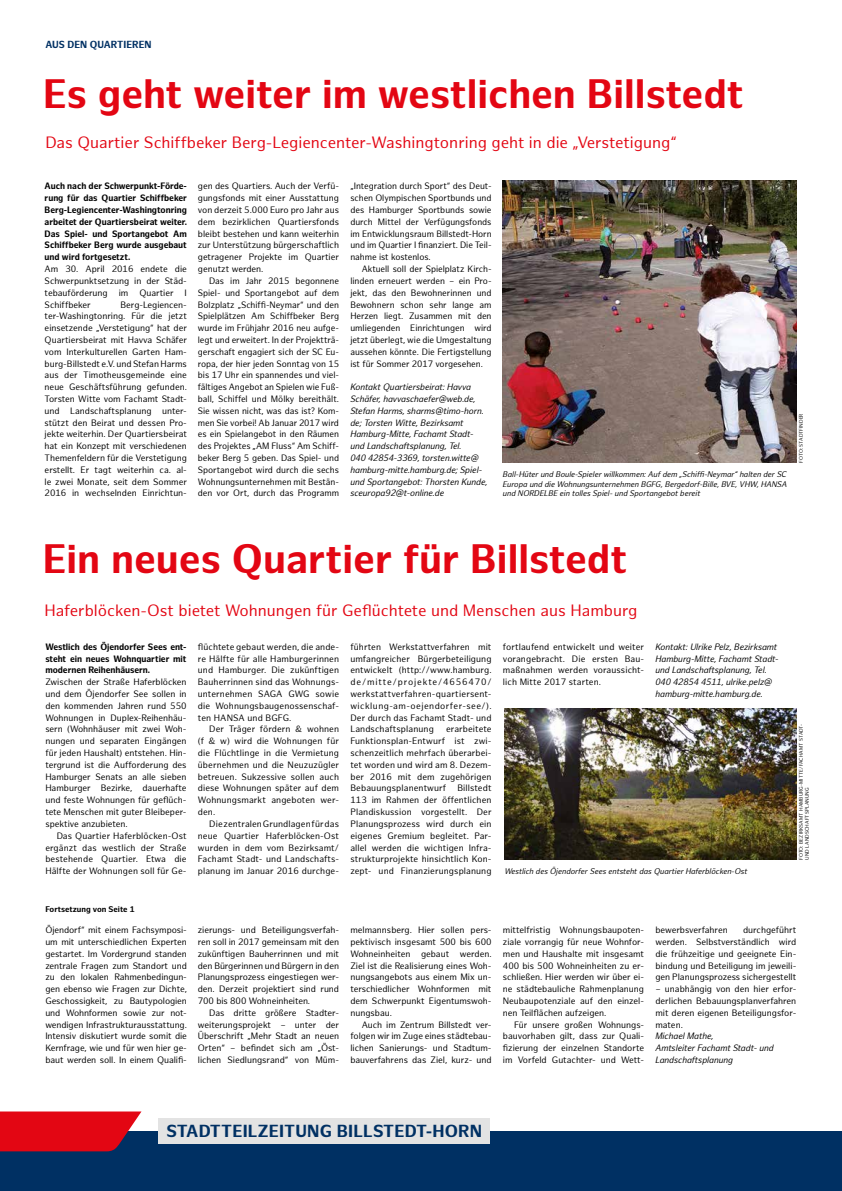
<style>
.page{position:relative;width:842px;height:1191px;background:#fff}
.page>*{position:absolute;margin:0;border:0;box-sizing:border-box;transform-origin:0 0}
.t1{font:700 40px "Hamburg Sans";color:#e30613}
.t2{font:700 17px "Hamburg Sans";letter-spacing:.01em;color:#003063}
.t3{font:16px "Hamburg Sans";color:#e30613}
.t4{font:700 10px "Hamburg Sans";letter-spacing:.005em;color:#003063}
.t5{font:9px/11.8px "Hamburg Sans";letter-spacing:-.005em;color:#000;text-align:justify}
.t6{font:italic 9px/11.8px "Hamburg Sans";letter-spacing:-.005em;color:#000}
.t7{font:700 9px/11.8px "Hamburg Sans";letter-spacing:-.005em;color:#000;text-align:justify}
.t8{font:italic 8px/9.6px "Hamburg Sans";color:#000;text-align:justify}
.t9{font:700 8px "Hamburg Sans";letter-spacing:-.005em;color:#000}
.t10{font:5px/6px "Hamburg Sans";letter-spacing:.01em;color:#000}
</style>
<div class="page">
<div style="left:0;top:1131px;width:842px;height:60px;background:#003063"></div>
<svg style="left:0;top:1111px;width:141px;height:40px;background:#d31120"></svg>
<div style="left:158px;top:1118px;width:332px;height:26px;background:#e3e3e3"></div>
<img style="left:505px;top:709px;width:291px;height:151px">
<img style="left:503px;top:180px;width:294px;height:283px">
<p class="t4" style="left:45px;top:38px;width:108px">AUS DEN QUARTIEREN</p>
<h1 class="t1" style="left:43px;top:71px;width:702px">Es geht weiter im westlichen Billstedt</h1>
<h3 class="t3" style="left:45px;top:133px;width:633px">Das Quartier Schiffbeker Berg-Legiencenter-Washingtonring geht in die „Verstetigung“</h3>
<p class="t7" style="left:45px;top:181px;width:144px">Auch nach der Schwerpunkt-Förde&shy;rung für das Quartier Schiffbeker Berg-Legiencenter-Washingtonring arbeitet der Quartiersbeirat weiter.<br>Das Spiel- und Sportangebot Am Schiffbeker Berg wurde ausgebaut und wird fortgesetzt.</p>
<p class="t5" style="left:45px;top:263px;width:144px">Am 30. April 2016 endete die Schwerpunktsetzung in der Städ&shy;tebauförderung im Quartier I Schiffbeker</p>
<p class="t5" style="left:45px;top:299px;width:144px;text-indent:76px">Berg-Legiencen&shy;ter-Washingtonring. Für die jetzt einsetzende „Verstetigung“ hat der Quartiersbeirat mit Havva Schäfer vom Interkulturellen Garten Ham&shy;burg-Billstedt e.V. und Stefan Harms aus der Timotheusgemeinde eine neue Geschäftsführung gefunden.<br>Torsten Witte vom Fachamt Stadt&shy;und Landschaftsplanung unter&shy;stützt den Beirat und dessen Pro&shy;jekte weiterhin. Der Quartiersbeirat hat ein Konzept mit verschiedenen Themenfeldern für die Verstetigung erstellt. Er tagt weiterhin ca. al&shy;le zwei Monate, seit dem Sommer 2016 in wechselnden Einrichtun-</p>
<p class="t5" style="left:198px;top:181px;width:143px">gen des Quartiers. Auch der Verfü&shy;gungsfonds mit einer Ausstattung von derzeit 5.000 Euro pro Jahr aus dem bezirklichen Quartiersfonds bleibt bestehen und kann weiterhin zur Unterstützung bürgerschaftlich getragener Projekte im Quartier genutzt werden.</p>
<p class="t5" style="left:198px;top:275px;width:143px;text-indent:11px">Das im Jahr 2015 begonnene Spiel- und Sportangebot auf dem Bolzplatz „Schiffi-Neymar“ und den Spielplätzen Am Schiffbeker Berg wurde im Frühjahr 2016 neu aufge&shy;legt und erweitert. In der Projektträ&shy;gerschaft engagiert sich der SC Eu&shy;ropa, der hier jeden Sonntag von 15 bis 17 Uhr ein spannendes und viel&shy;fältiges Angebot an Spielen wie Fuß&shy;ball, Schiffel und Mölky bereithält.<br>Sie wissen nicht, was das ist? Kom&shy;men Sie vorbei! Ab Januar 2017 wird es ein Spielangebot in den Räumen des Projektes „AM Fluss“ Am Schiff&shy;beker Berg 5 geben. Das Spiel- und Sportangebot wird durch die sechs Wohnungsunternehmen mit Bestän&shy;den vor Ort, durch das Programm</p>
<p class="t5" style="left:350px;top:181px;width:143px">„Integration durch Sport“ des Deut&shy;schen Olympischen Sportbunds und des Hamburger Sportbunds sowie durch Mittel der Verfügungsfonds im Entwicklungsraum Billstedt-Horn und im Quartier I finanziert. Die Teil&shy;nahme ist kostenlos.</p>
<p class="t5" style="left:350px;top:263px;width:143px;text-indent:11px">Aktuell soll der Spielplatz Kirch&shy;linden erneuert werden – ein Pro&shy;jekt, das den Bewohnerinnen und Bewohnern schon sehr lange am Herzen liegt. Zusammen mit den umliegenden Einrichtungen wird jetzt überlegt, wie die Umgestaltung aussehen könnte. Die Fertigstellung ist für Sommer 2017 vorgesehen.</p>
<p class="t6" style="left:350px;top:381px;width:139px">Kontakt Quartiersbeirat: Havva<br>Schäfer, havvaschaefer@web.de,<br>Stefan Harms, sharms@timo-horn. de; Torsten Witte, Bezirksamt<br>Hamburg-Mitte, Fachamt Stadt&shy;und Landschaftsplanung, Tel.<br>040 42854-3369, torsten.witte@ hamburg-mitte.hamburg.de; Spiel&shy;und Sportangebot: Thorsten Kunde, sceuropa92@t-online.de</p>
<p class="t8" style="left:503px;top:469px;width:286px">Ball-Hüter und Boule-Spieler willkommen: Auf dem „Schiffi-Neymar“ halten der SC Europa und die Wohnungsunternehmen BGFG, Bergedorf-Bille, BVE, VHW, HANSA und NORDELBE ein tolles Spiel- und Sportangebot bereit</p>
<p class="t10" style="left:798px;top:463px;width:51px;rotate:-90deg">FOTO: STADTFINDER</p>
<h1 class="t1" style="left:43px;top:535px;width:586px">Ein neues Quartier für Billstedt</h1>
<h3 class="t3" style="left:45px;top:601px;width:594px">Haferblöcken-Ost bietet Wohnungen für Geflüchtete und Menschen aus Hamburg</h3>
<p class="t5" style="left:350px;top:641px;width:143px">führten Werkstattverfahren mit umfangreicher Bürgerbeteiligung entwickelt (http://www.hamburg. de/mitte/projekte/4656470/ werkstattverfahren-quartiersent&shy;wicklung-am-oejendorfer-see/).<br>Der durch das Fachamt Stadt- und Landschaftsplanung</p>
<p class="t7" style="left:45px;top:641px;width:143px">Westlich des Öjendorfer Sees ent&shy;steht ein neues Wohnquartier mit modernen Reihenhäusern.</p>
<p class="t5" style="left:45px;top:676px;width:143px">Zwischen der Straße Haferblöcken und dem Öjendorfer See sollen in den kommenden Jahren rund 550<br>Wohnungen in Duplex-Reihenhäu&shy;sern (Wohnhäuser mit zwei Woh&shy;nungen und separaten Eingängen für jeden Haushalt) entstehen. Hin&shy;tergrund ist die Aufforderung des Hamburger Senats an alle sieben Hamburger Bezirke, dauerhafte und feste Wohnungen für geflüch&shy;tete Menschen mit guter Bleibeper&shy;spektive anzubieten.</p>
<p class="t5" style="left:45px;top:830px;width:143px;text-indent:11px">Das Quartier Haferblöcken-Ost ergänzt das westlich der Straße bestehende Quartier. Etwa die Hälfte der Wohnungen soll für Ge-</p>
<p class="t5" style="left:198px;top:641px;width:143px">flüchtete gebaut werden, die ande&shy;re Hälfte für alle Hamburgerinnen und Hamburger. Die zukünftigen Bauherrinnen sind das Wohnungs&shy;unternehmen SAGA GWG sowie die Wohnungsbaugenossenschaf&shy;ten HANSA und BGFG.</p>
<p class="t5" style="left:198px;top:723px;width:143px;text-indent:11px">Der Träger fördern &amp; wohnen (f &amp; w) wird die Wohnungen für die Flüchtlinge in die Vermietung übernehmen und die Neuzuzügler betreuen. Sukzessive sollen auch diese Wohnungen später auf dem Wohnungsmarkt angeboten wer&shy;den.</p>
<p class="t5" style="left:198px;top:818px;width:143px;text-indent:11px">Die zentralen Grundlagen für das neue Quartier Haferblöcken-Ost wurden in dem vom Bezirksamt/ Fachamt Stadt- und Landschafts&shy;planung im Januar 2016 durchge-</p>
<p class="t5" style="left:503px;top:641px;width:143px">fortlaufend entwickelt und weiter vorangebracht. Die ersten Bau&shy;maßnahmen werden voraussicht&shy;lich Mitte 2017 starten.</p>
<p class="t6" style="left:655px;top:641px;width:125px">Kontakt: Ulrike Pelz, Bezirksamt<br>Hamburg-Mitte, Fachamt Stadt&shy;und Landschaftsplanung, Tel.<br>040 42854 4511, ulrike.pelz@ hamburg-mitte.hamburg.de.</p>
<p class="t5" style="left:350px;top:723px;width:143px;text-indent:96px">erarbeitete Funktionsplan-Entwurf ist zwi&shy;schenzeitlich mehrfach überarbei&shy;tet worden und wird am 8. Dezem&shy;ber 2016 mit dem zugehörigen Bebauungsplanentwurf Billstedt 113 im Rahmen der öffentlichen Plandiskussion vorgestellt. Der Planungsprozess wird durch ein eigenes Gremium begleitet. Par&shy;allel werden die wichtigen Infra&shy;strukturprojekte hinsichtlich Kon&shy;zept- und Finanzierungsplanung</p>
<p class="t8" style="left:505px;top:867px;width:244px">Westlich des Öjendorfer Sees entsteht das Quartier Haferblöcken-Ost</p>
<p class="t10" style="left:798px;top:860px;width:138px;rotate:-90deg">FOTO: BEZIRKSAMT HAMBURG-MITTE/FACHAMT STADT-<br>UND LANDSCHAFTSPLANUNG</p>
<p class="t9" style="left:45px;top:904px;width:91px">Fortsetzung von Seite 1</p>
<p class="t5" style="left:45px;top:924px;width:143px">Öjendorf“ mit einem Fachsymposi&shy;um mit unterschiedlichen Experten gestartet. Im Vordergrund standen zentrale Fragen zum Standort und zu den lokalen Rahmenbedingun&shy;gen ebenso wie Fragen zur Dichte, Geschossigkeit, zu Bautypologien und Wohnformen sowie zur not&shy;wendigen Infrastrukturausstattung.<br>Intensiv diskutiert wurde somit die Kernfrage, wie und für wen hier ge&shy;baut werden soll. In einem Qualifi-</p>
<p class="t5" style="left:198px;top:924px;width:143px">zierungs- und Beteiligungsverfah&shy;ren soll in 2017 gemeinsam mit den zukünftigen Bauherrinnen und mit den Bürgerinnen und Bürgern in den Planungsprozess eingestiegen wer&shy;den. Derzeit projektiert sind rund 700 bis 800 Wohneinheiten.</p>
<p class="t5" style="left:198px;top:1007px;width:143px;text-indent:11px">Das dritte größere Stadter&shy;weiterungsprojekt – unter der Überschrift „Mehr Stadt an neuen Orten“ – befindet sich am „Öst&shy;lichen Siedlungsrand“ von Müm-</p>
<p class="t5" style="left:350px;top:924px;width:143px">melmannsberg. Hier sollen pers&shy;pektivisch insgesamt 500 bis 600<br>Wohneinheiten gebaut werden.<br>Ziel ist die Realisierung eines Woh&shy;nungsangebots aus einem Mix un&shy;terschiedlicher Wohnformen mit dem Schwerpunkt Eigentumswoh&shy;nungsbau.</p>
<p class="t5" style="left:350px;top:1018px;width:143px;text-indent:11px">Auch im Zentrum Billstedt ver&shy;folgen wir im Zuge eines städtebau&shy;lichen Sanierungs- und Stadtum&shy;bauverfahrens das Ziel, kurz- und</p>
<p class="t5" style="left:503px;top:924px;width:143px">mittelfristig Wohnungsbaupoten&shy;ziale vorrangig für neue Wohnfor&shy;men und Haushalte mit insgesamt 400 bis 500 Wohneinheiten zu er&shy;schließen. Hier werden wir über ei&shy;ne städtebauliche Rahmenplanung Neubaupotenziale auf den einzel&shy;nen Teilflächen aufzeigen.</p>
<p class="t5" style="left:503px;top:1018px;width:143px;text-indent:11px">Für unsere großen Wohnungs&shy;bauvorhaben gilt, dass zur Quali&shy;fizierung der einzelnen Standorte im Vorfeld Gutachter- und Wett-</p>
<p class="t5" style="left:655px;top:924px;width:142px;text-indent:88px">durchgeführt werden. Selbstverständlich wird die frühzeitige und geeignete Ein&shy;bindung und Beteiligung im jeweili&shy;gen Planungsprozess sichergestellt</p>
<p class="t5" style="left:655px;top:983px;width:142px">– unabhängig von den hier erfor&shy;derlichen Bebauungsplanverfahren mit deren eigenen Beteiligungsfor&shy;maten.</p>
<p class="t6" style="left:655px;top:1030px;width:120px">Michael Mathe,<br>Amtsleiter Fachamt Stadt- und<br>Landschaftsplanung</p>
<p class="t5" style="left:655px;top:924px;width:74px">bewerbsverfahren</p>
<h2 class="t2" style="left:167px;top:1121px;width:317px">STADTTEILZEITUNG BILLSTEDT-HORN</h2>
</div>
